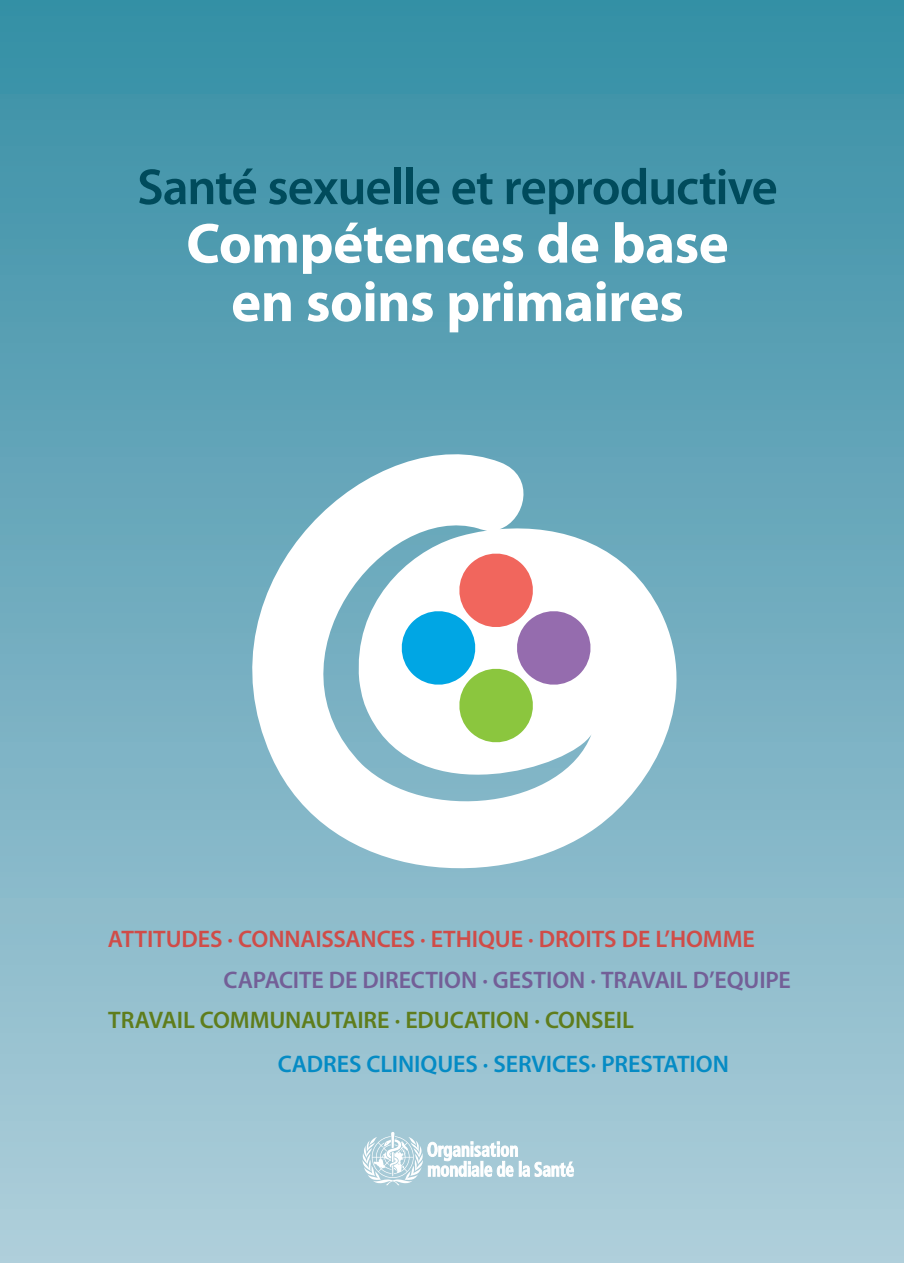
<style>
.page{position:relative;width:904px;height:1263px;background:#fff}
.page>*{position:absolute;margin:0;border:0;box-sizing:border-box;transform-origin:0 0}
.t1{font:700 57px/58.5px "Myriad Pro";letter-spacing:-.01em;color:#fff;text-align:center}
.t2{font:600 51px "Myriad Pro";letter-spacing:-.02em;color:#004b5c}
.Text_left{font:600 24px "Myriad Pro";letter-spacing:-.005em;color:#d04c48}
.Text_left-2{font:600 24px "Myriad Pro";letter-spacing:-.005em;color:#735f97}
.Text_left-3{font:600 24px "Myriad Pro";letter-spacing:-.005em;color:#5f7d1c}
.Text_left-4{font:600 24px "Myriad Pro";letter-spacing:-.005em;color:#058bc4}
</style>
<div class="page">
<div style="left:0;top:0;width:903px;height:1263px;background:linear-gradient(to bottom,#378ea5,#afcedb)"></div>
<svg style="left:192px;top:416px;width:510px;height:476px"></svg>
<svg style="left:398px;top:550px;width:196px;height:196px"></svg>
<svg style="left:361px;top:1132px;width:213px;height:53px"></svg>
<p class="t2" style="left:137px;top:155px;width:642px">Santé sexuelle et reproductive</p>
<p class="t1" style="left:186px;top:212px;width:544px">Compétences de base en soins primaires</p>
<p class="Text_left" style="left:108px;top:924px;width:648px">ATTITUDES · CONNAISSANCES · ETHIQUE · DROITS DE L’HOMME</p>
<p class="Text_left-2" style="left:223px;top:964px;width:569px">CAPACITE DE DIRECTION · GESTION · TRAVAIL D’EQUIPE</p>
<p class="Text_left-3" style="left:108px;top:1005px;width:527px">TRAVAIL COMMUNAUTAIRE · EDUCATION · CONSEIL</p>
<p class="Text_left-4" style="left:277px;top:1049px;width:453px">CADRES CLINIQUES · SERVICES· PRESTATION</p>
</div>
